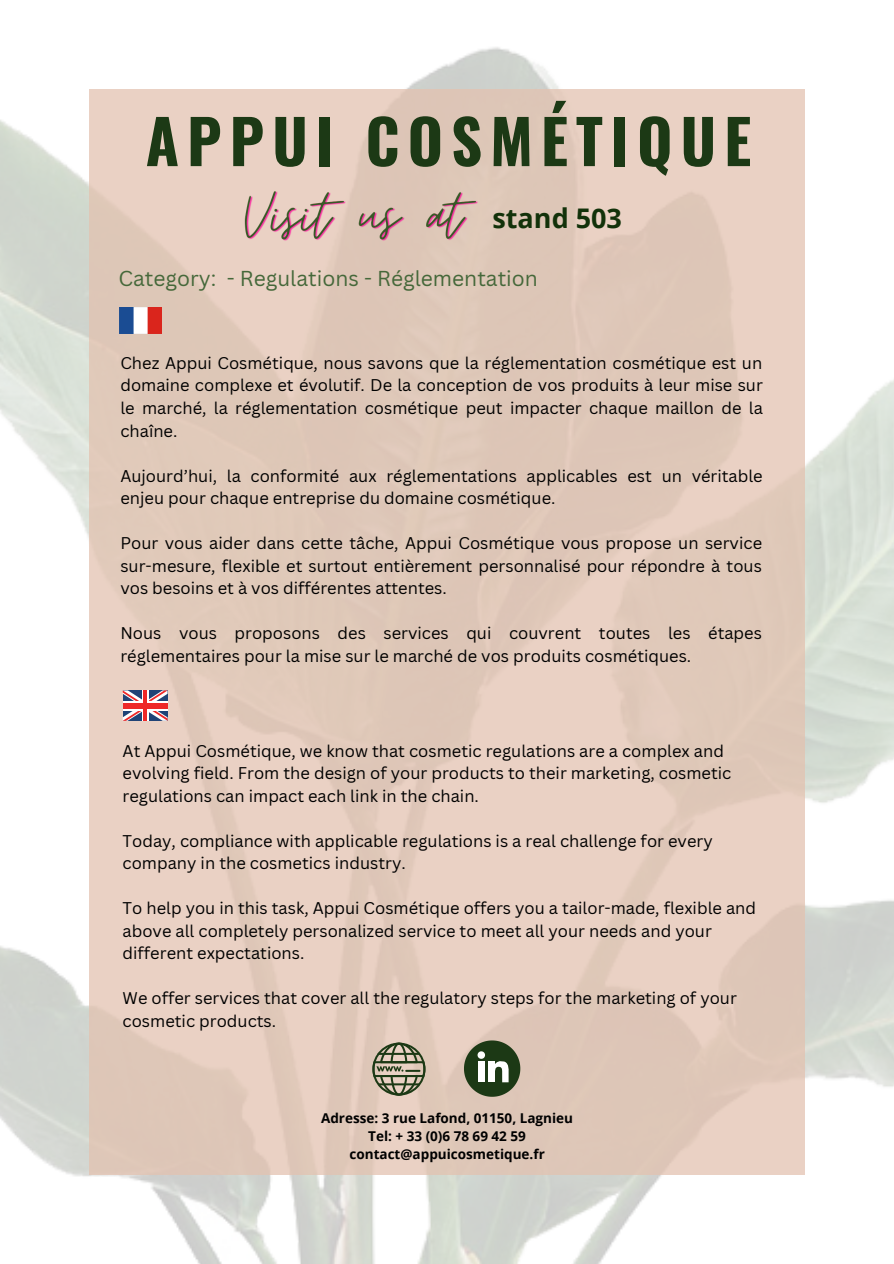
<style>
.page{position:relative;width:894px;height:1264px;background:#fff}
.page>*{position:absolute;margin:0;border:0;box-sizing:border-box;transform-origin:0 0}
.t1{font:700 60.75px "Oswald";letter-spacing:.13em;color:#1c3915}
.t2{font:700 27px "Open Sans";color:#12320a}
.t3{font:21px "Canva Sans";color:#45683a}
.t4{font:16.5px/22.5px "Canva Sans";color:#000}
.t5{font:700 13.5px/18px "Open Sans";color:#000;text-align:center}
</style>
<div class="page">
<img style="left:0;top:47px;width:893px;height:1216px">
<div style="left:89px;top:89px;width:715px;height:1086px;background:#e0caba"></div>
<img style="left:119px;top:308px;width:42px;height:26px">
<svg style="left:123px;top:690px;width:44px;height:30px"></svg>
<svg style="left:123px;top:700px;width:44px;height:10px"></svg>
<div style="left:142px;top:690px;width:6px;height:30px;background:#fff"></div>
<div style="left:123px;top:703px;width:44px;height:5px;background:#ee2828"></div>
<hr style="left:143px;top:690px;width:4px;height:30px;background:#ee2828">
<svg style="left:372px;top:1042px;width:53px;height:53px"></svg>
<svg style="left:464px;top:1040px;width:56px;height:56px"></svg>
<img style="left:244px;top:191px;width:234px;height:50px">
<h1 class="t1" style="left:146px;top:94px;width:607px">APPUI COSMÉTIQUE</h1>
<h2 class="t2" style="left:492px;top:199px;width:131px">stand 503</h2>
<p class="t3" style="left:118px;top:264px;width:421px">Category: - Regulations - Réglementation</p>
<p class="t4" style="left:120px;top:351px;width:643px;text-align:justify">Chez Appui Cosmétique, nous savons que la réglementation cosmétique est un domaine complexe et évolutif. De la conception de vos produits à leur mise sur le marché, la réglementation cosmétique peut impacter chaque maillon de la chaîne.</p>
<p class="t4" style="left:120px;top:464px;width:643px">Aujourd’hui, la conformité aux réglementations applicables est un véritable enjeu pour chaque entreprise du domaine cosmétique.</p>
<p class="t4" style="left:120px;top:531px;width:643px;text-align:justify">Pour vous aider dans cette tâche, Appui Cosmétique vous propose un service sur-mesure, flexible et surtout entièrement personnalisé pour répondre à tous vos besoins et à vos différentes attentes.</p>
<p class="t4" style="left:120px;top:621px;width:643px">Nous vous proposons des services qui couvrent toutes les étapes réglementaires pour la mise sur le marché de vos produits cosmétiques.</p>
<p class="t4" style="left:123px;top:738px;width:610px">At Appui Cosmétique, we know that cosmetic regulations are a complex and evolving field. From the design of your products to their marketing, cosmetic regulations can impact each link in the chain.</p>
<p class="t4" style="left:123px;top:829px;width:591px">Today, compliance with applicable regulations is a real challenge for every company in the cosmetics industry.</p>
<p class="t4" style="left:123px;top:896px;width:634px">To help you in this task, Appui Cosmétique offers you a tailor-made, flexible and above all completely personalized service to meet all your needs and your different expectations.</p>
<p class="t4" style="left:123px;top:986px;width:615px">We offer services that cover all the regulatory steps for the marketing of your cosmetic products.</p>
<p class="t5" style="left:321px;top:1108px;width:253px">Adresse: 3 rue Lafond, 01150, Lagnieu<br>Tel: + 33 (0)6 78 69 42 59 contact@appuicosmetique.fr</p>
</div>
